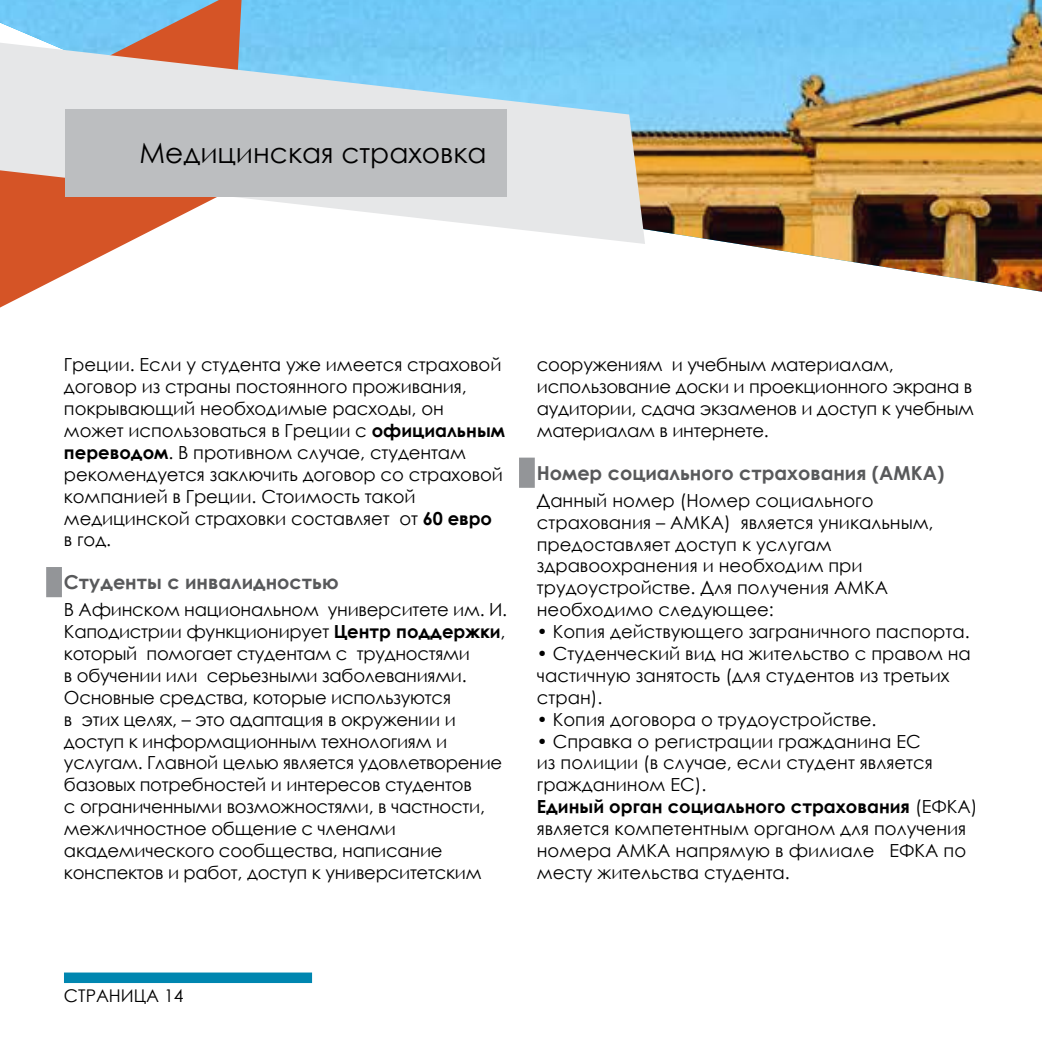
<style>
.page{position:relative;width:1042px;height:1042px;background:#fff}
.page>*{position:absolute;margin:0;border:0;box-sizing:border-box;transform-origin:0 0}
.t1{font:28px "Century Gothic";color:#000}
.t2{font:700 19.25px "Century Gothic";color:#58595b}
.t3{font:18.03px/21.9px "Century Gothic";letter-spacing:-.005em;color:#000}
.t4{font:17.5px "Century Gothic";color:#000}
.s1{font-weight:700}
</style>
<div class="page">
<img style="left:242px;top:0;width:800px;height:292px">
<svg style="left:0;top:0;width:242px;height:308px"></svg>
<svg style="left:0;top:35px;width:646px;height:215px"></svg>
<div style="left:46px;top:575px;width:16px;height:14px;background:#939598"></div>
<div style="left:519px;top:465px;width:16px;height:15px;background:#939598"></div>
<div style="left:65px;top:109px;width:442px;height:87px;background:#bcbec0"></div>
<div style="left:64px;top:972px;width:248px;height:11px;background:#0086b0"></div>
<h1 class="t1" style="left:139px;top:134px;width:349px">Медицинская страховка</h1>
<p class="t3" style="left:64px;top:354px;width:442px">Греции. Если у студента уже имеется страховой договор из страны постоянного проживания, покрывающий необходимые расходы, он может использоваться в Греции с <span class="s1">официальным переводом</span>. В противном случае, студентам рекомендуется заключить договор со страховой компанией в Греции. Стоимость такой медицинской страховки составляет от <span class="s1">60 евро </span>в год.</p>
<p class="t2" style="left:64px;top:568px;width:276px">Студенты с инвалидностью</p>
<p class="t3" style="left:64px;top:598px;width:444px">В Афинском национальном университете им. И.<br>Каподистрии функционирует <span class="s1">Центр поддержки</span>, который помогает студентам с трудностями<br>в обучении или серьезными заболеваниями.<br>Основные средства, которые используются<br>в этих целях, – это адаптация в окружении и доступ к информационным технологиям и услугам. Главной целью является удовлетворение базовых потребностей и интересов студентов<br>с ограниченными возможностями, в частности, межличностное общение с членами академического сообщества, написание конспектов и работ, доступ к университетским</p>
<p class="t3" style="left:537px;top:354px;width:439px">сооружениям и учебным материалам, использование доски и проекционного экрана в аудитории, сдача экзаменов и доступ к учебным материалам в интернете.</p>
<p class="t2" style="left:537px;top:458px;width:409px">Номер социального страхования (АМКА)</p>
<p class="t3" style="left:537px;top:489px;width:398px">Данный номер (Номер социального страхования – ΑΜΚΑ) является уникальным, предоставляет доступ к услугам здравоохранения и необходим при трудоустройстве. Для получения AMKA необходимо следующее:</p>
<p class="t3" style="left:537px;top:620px;width:434px">• Копия действующего заграничного паспорта.</p>
<p class="t3" style="left:537px;top:642px;width:436px">• Студенческий вид на жительство с правом на частичную занятость (для студентов из третьих стран).</p>
<p class="t3" style="left:537px;top:708px;width:341px">• Копия договора о трудоустройстве.</p>
<p class="t3" style="left:537px;top:730px;width:442px">• Справка о регистрации гражданина ЕС<br>из полиции (в случае, если студент является гражданином ЕС).<br><span class="s1">Единый орган социального страхования</span> (ΕΦΚΑ) является компетентным органом для получения номера АМКА напрямую в филиале ΕΦΚΑ по месту жительства студента.</p>
<p class="t4" style="left:64px;top:984px;width:121px">СТРАНИЦА 14</p>
</div>
